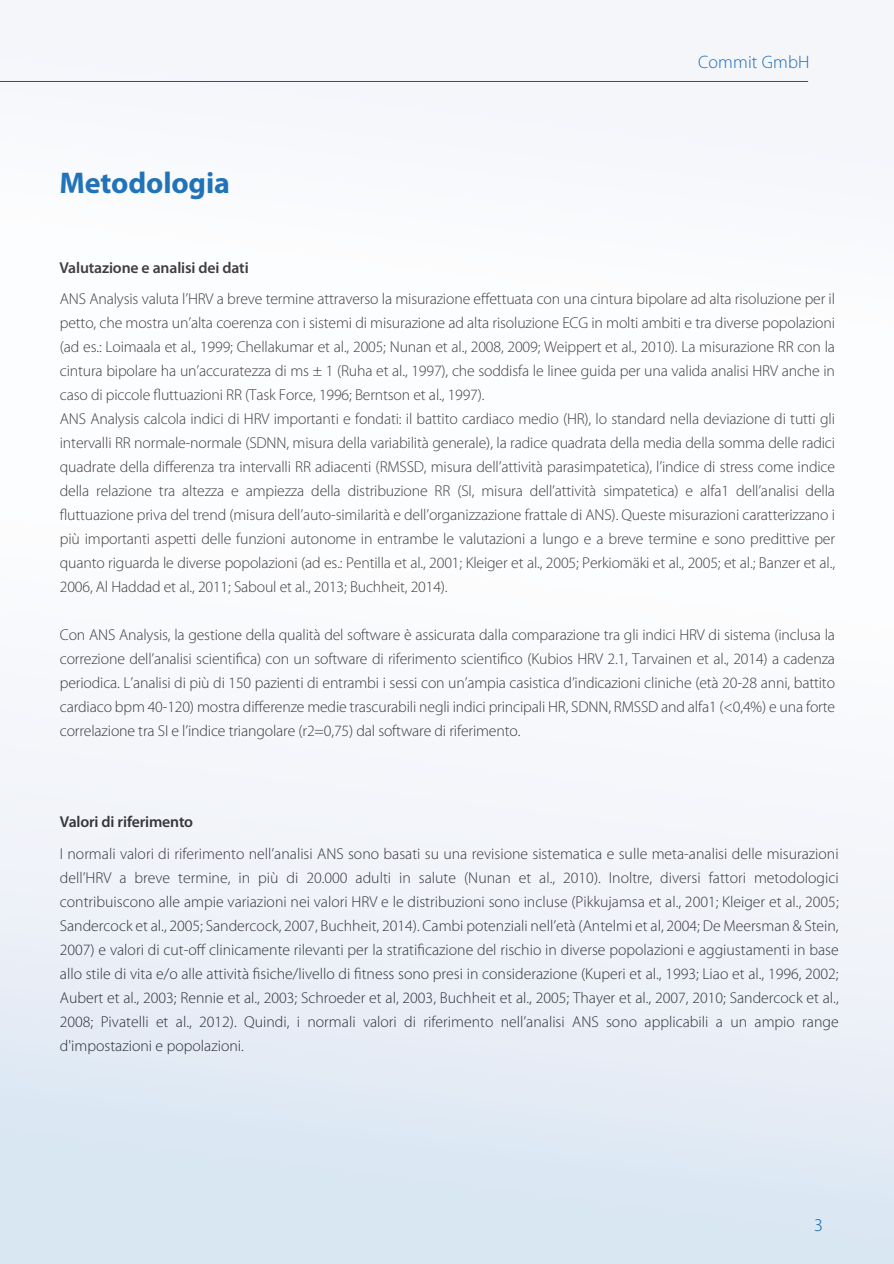
<style>
.page{position:relative;width:894px;height:1264px;background:#fff}
.page>*{position:absolute;margin:0;border:0;box-sizing:border-box;transform-origin:0 0}
.t1{font:700 30px "Myriad Pro";letter-spacing:-.005em;color:#0160ae}
.t2{font:300 18px "Myriad Pro";letter-spacing:.01em;color:#0160ae}
.t3{font:300 15.75px/24px "Myriad Pro";letter-spacing:-.01em;color:#231f20;text-align:justify}
.t4{font:600 15.75px "Myriad Pro";letter-spacing:-.01em;color:#231f20}
</style>
<div class="page">
<div style="left:0;top:0;width:893px;height:1263px;background:linear-gradient(to bottom,#fff,#e4ecf5)"></div>
<hr style="left:0;top:81px;width:808px;height:1px;background:#0160ae">
<h1 class="t1" style="left:60px;top:170px;width:172px">Metodologia</h1>
<p class="t4" style="left:60px;top:261px;width:190px">Valutazione e analisi dei dati</p>
<p class="t2" style="left:698px;top:54px;width:113px">Commit GmbH</p>
<p class="t3" style="left:60px;top:288px;width:776px;text-align:left">ANS Analysis valuta l’HRV a breve termine attraverso la misurazione effettuata con una cintura bipolare ad alta risoluzione per il petto, che mostra un’alta coerenza con i sistemi di misurazione ad alta risoluzione ECG in molti ambiti e tra diverse popolazioni (ad es.: Loimaala et al., 1999; Chellakumar et al., 2005; Nunan et al., 2008, 2009; Weippert et al., 2010). La misurazione RR con la cintura bipolare ha un’accuratezza di ms ± 1 (Ruha et al., 1997), che soddisfa le linee guida per una valida analisi HRV anche in caso di piccole fluttuazioni RR (Task Force, 1996; Berntson et al., 1997).<br>ANS Analysis calcola indici di HRV importanti e fondati: il battito cardiaco medio (HR), lo standard nella deviazione di tutti gli intervalli RR normale-normale (SDNN, misura della variabilità generale), la radice quadrata della media della somma delle radici quadrate della differenza tra intervalli RR adiacenti (RMSSD, misura dell’attività parasimpatetica), l’indice di stress come indice della relazione tra altezza e ampiezza della distribuzione RR (SI, misura dell’attività simpatetica) e alfa1 dell’analisi della fluttuazione priva del trend (misura dell’auto-similarità e dell’organizzazione frattale di ANS). Queste misurazioni caratterizzano i più importanti aspetti delle funzioni autonome in entrambe le valutazioni a lungo e a breve termine e sono predittive per quanto riguarda le diverse popolazioni (ad es.: Pentilla et al., 2001; Kleiger et al., 2005; Perkiomäki et al., 2005; et al.; Banzer et al., 2006, Al Haddad et al., 2011; Saboul et al., 2013; Buchheit, 2014).</p>
<p class="t3" style="left:60px;top:624px;width:776px">Con ANS Analysis, la gestione della qualità del software è assicurata dalla comparazione tra gli indici HRV di sistema (inclusa la correzione dell’analisi scientifica) con un software di riferimento scientifico (Kubios HRV 2.1, Tarvainen et al., 2014) a cadenza periodica. L’analisi di più di 150 pazienti di entrambi i sessi con un’ampia casistica d’indicazioni cliniche (età 20-28 anni, battito cardiaco bpm 40-120) mostra differenze medie trascurabili negli indici principali HR, SDNN, RMSSD and alfa1 (&lt;0,4%) e una forte correlazione tra SI e l’indice triangolare (r2=0,75) dal software di riferimento.</p>
<p class="t4" style="left:60px;top:815px;width:135px">Valori di riferimento</p>
<p class="t3" style="left:60px;top:842px;width:780px">I normali valori di riferimento nell’analisi ANS sono basati su una revisione sistematica e sulle meta-analisi delle misurazioni dell’HRV a breve termine, in più di 20.000 adulti in salute (Nunan et al., 2010). Inoltre, diversi fattori metodologici contribuiscono alle ampie variazioni nei valori HRV e le distribuzioni sono incluse (Pikkujamsa et al., 2001; Kleiger et al., 2005; Sandercock et al., 2005; Sandercock, 2007, Buchheit, 2014). Cambi potenziali nell’età (Antelmi et al, 2004; De Meersman &amp; Stein, 2007) e valori di cut-off clinicamente rilevanti per la stratificazione del rischio in diverse popolazioni e aggiustamenti in base allo stile di vita e/o alle attività fisiche/livello di fitness sono presi in considerazione (Kuperi et al., 1993; Liao et al., 1996, 2002; Aubert et al., 2003; Rennie et al., 2003; Schroeder et al, 2003, Buchheit et al., 2005; Thayer et al., 2007, 2010; Sandercock et al., 2008; Pivatelli et al., 2012). Quindi, i normali valori di riferimento nell’analisi ANS sono applicabili a un ampio range d'impostazioni e popolazioni.</p>
<p class="t2" style="left:814px;top:1216px;width:10px">3</p>
</div>
